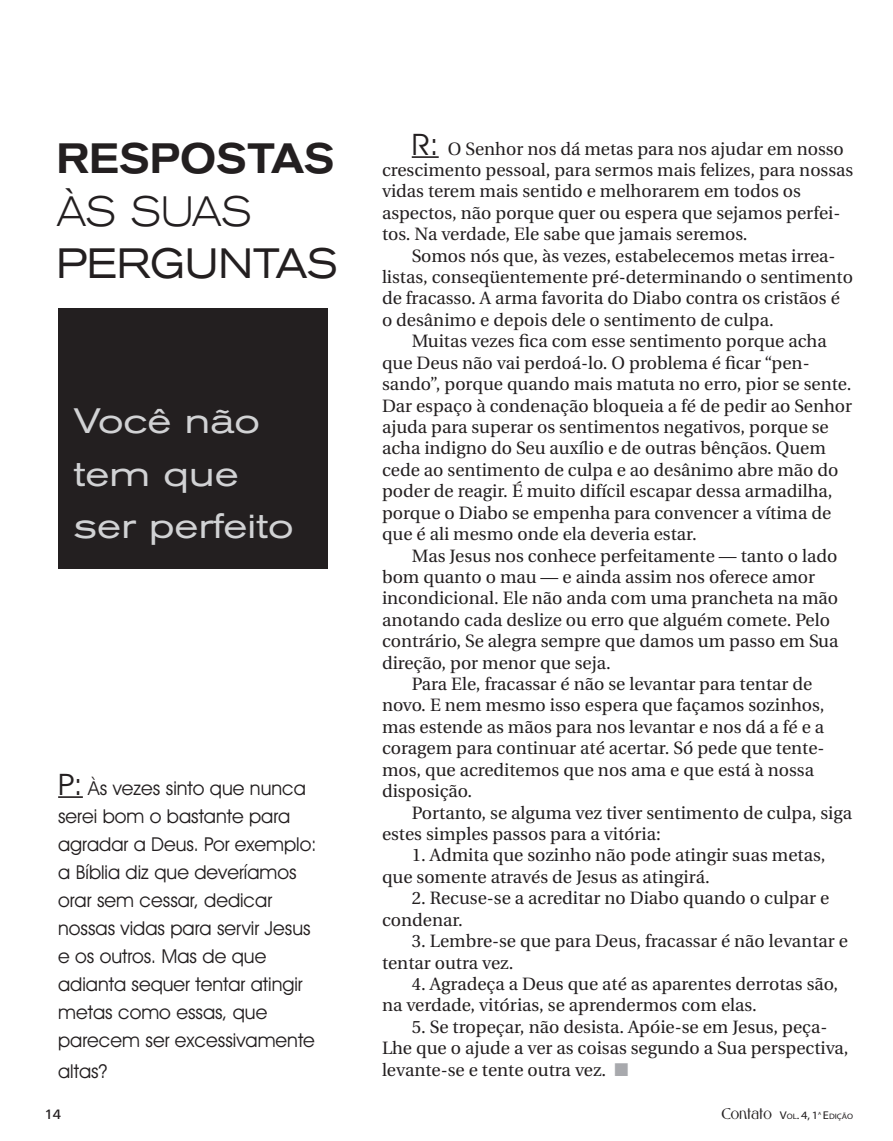
<style>
.page{position:relative;width:893px;height:1141px;background:#fff}
.page>*{position:absolute;margin:0;border:0;box-sizing:border-box;transform-origin:0 0}
.t1{font:500 expanded 42px "Akzidenz Grotesk BE";letter-spacing:.005em;color:#231f20;scale:.9 1}
.t2{font:expanded 42px "Akzidenz Grotesk BE";letter-spacing:-.005em;color:#231f20;scale:.9 1}
.t3{font:300 expanded 42px "Akzidenz Grotesk BE";letter-spacing:-.02em;color:#231f20;scale:.9 1}
.t4{font:expanded 35px/52.5px "Akzidenz Grotesk BE";color:#d1d2d4}
.t5{font:19.25px/28px "Avant Garde IT Cby BT";color:#231f20}
.t6{font:17.85px/21.3px "Utopia";color:#231f20}
.t7{font:700 13.47px "Gabriel";letter-spacing:.015em;color:#231f20;scale:1.1 1}
.t8{font:13.47px "Frutiger";color:#231f20;scale:1.1 1}
.t9{font:7.88px "Myriad";color:#231f20;scale:1.1 1}
.t10{font:4.55px "Myriad";color:#231f20;scale:1.1 1}
.s1{font-family:"Avant Garde IT Cby BT";font-size:29.75px}
.s2{color:#a8a9ad}
.s3{font-size:29.75px}
.s4{font-family:"Myriad";font-weight:400;font-size:11.2px}
.s5{font-family:"Myriad";font-weight:400;font-size:7.88px}
.s6{font-size:11.2px}
</style>
<div class="page">
<hr style="left:412px;top:156px;width:27px;height:2px;background:#231f20">
<div style="left:58px;top:308px;width:270px;height:261px;background:#231f20"></div>
<hr style="left:58px;top:796px;width:25px;height:2px;background:#231f20">
<p class="t6" style="left:382px;top:138px;width:473px;text-indent:30px"><span class="s1">R:</span> O Senhor nos dá metas para nos ajudar em nosso crescimento pessoal, para sermos mais felizes, para nossas vidas terem mais sentido e melhorarem em todos os aspectos, não porque quer ou espera que sejamos perfei&shy;tos. Na verdade, Ele sabe que jamais seremos.</p>
<p class="t6" style="left:382px;top:245px;width:472px;text-indent:30px">Somos nós que, às vezes, estabelecemos metas irrea&shy;listas, conseqüentemente pré-determinando o sentimento de fracasso. A arma favorita do Diabo contra os cristãos é o desânimo e depois dele o sentimento de culpa.</p>
<p class="t6" style="left:382px;top:331px;width:472px;text-indent:30px">Muitas vezes fica com esse sentimento porque acha que Deus não vai perdoá-lo. O problema é ficar “pen&shy;sando”, porque quando mais matuta no erro, pior se sente.<br>Dar espaço à condenação bloqueia a fé de pedir ao Senhor ajuda para superar os sentimentos negativos, porque se acha indigno do Seu auxílio e de outras bênçãos. Quem cede ao sentimento de culpa e ao desânimo abre mão do poder de reagir. É muito difícil escapar dessa armadilha, porque o Diabo se empenha para convencer a vítima de que é ali mesmo onde ela deveria estar.</p>
<p class="t6" style="left:382px;top:545px;width:458px;text-indent:30px">Mas Jesus nos conhece perfeitamente — tanto o lado bom quanto o mau — e ainda assim nos oferece amor incondicional. Ele não anda com uma prancheta na mão anotando cada deslize ou erro que alguém comete. Pelo contrário, Se alegra sempre que damos um passo em Sua direção, por menor que seja.</p>
<p class="t6" style="left:382px;top:674px;width:444px;text-indent:30px">Para Ele, fracassar é não se levantar para tentar de novo. E nem mesmo isso espera que façamos sozinhos, mas estende as mãos para nos levantar e nos dá a fé e a coragem para continuar até acertar. Só pede que tente&shy;mos, que acreditemos que nos ama e que está à nossa disposição.</p>
<p class="t6" style="left:382px;top:802px;width:472px;text-indent:30px">Portanto, se alguma vez tiver sentimento de culpa, siga estes simples passos para a vitória:</p>
<p class="t6" style="left:382px;top:845px;width:445px;text-indent:30px">1. Admita que sozinho não pode atingir suas metas, que somente através de Jesus as atingirá.</p>
<p class="t6" style="left:382px;top:888px;width:449px;text-indent:30px">2. Recuse-se a acreditar no Diabo quando o culpar e condenar.</p>
<p class="t6" style="left:382px;top:931px;width:467px;text-indent:30px">3. Lembre-se que para Deus, fracassar é não levantar e tentar outra vez.</p>
<p class="t6" style="left:382px;top:973px;width:458px;text-indent:30px">4. Agradeça a Deus que até as aparentes derrotas são, na verdade, vitórias, se aprendermos com elas.</p>
<p class="t6" style="left:382px;top:1016px;width:468px;text-indent:30px">5. Se tropeçar, não desista. Apóie-se em Jesus, peça-<br>Lhe que o ajude a ver as coisas segundo a Sua perspectiva, levante-se e tente outra vez. <span class="s2">■</span></p>
<h1 class="t1" style="left:56px;top:134px;width:311px">RESPOSTAS</h1>
<h1 class="t3" style="left:56px;top:187px;width:218px">ÀS SUAS</h1>
<h1 class="t2" style="left:56px;top:239px;width:314px">PERGUNTAS</h1>
<h2 class="t4" style="left:74px;top:395px;width:221px">Você não tem que ser perfeito</h2>
<p class="t5" style="left:58px;top:773px;width:260px"><span class="s3">P:</span> Às vezes sinto que nunca serei bom o bastante para agradar a Deus. Por exemplo: a Bíblia diz que deveríamos orar sem cessar, dedicar nossas vidas para servir Jesus e os outros. Mas de que adianta sequer tentar atingir metas como essas, que parecem ser excessivamente</p>
<p class="t5" style="left:58px;top:1057px;width:51px">altas?</p>
<p class="t8" style="left:45px;top:1107px;width:17px">14</p>
<p class="t7" style="left:722px;top:1105px;width:89px">CONTATO <span class="s4">V</span><span class="s5">OL</span><span class="s4">. 4, 1</span></p>
<p class="t10" style="left:818px;top:1112px;width:4px">A</p>
<p class="t9" style="left:823px;top:1113px;width:29px"><span class="s6">E</span>DIÇÃO</p>
</div>
